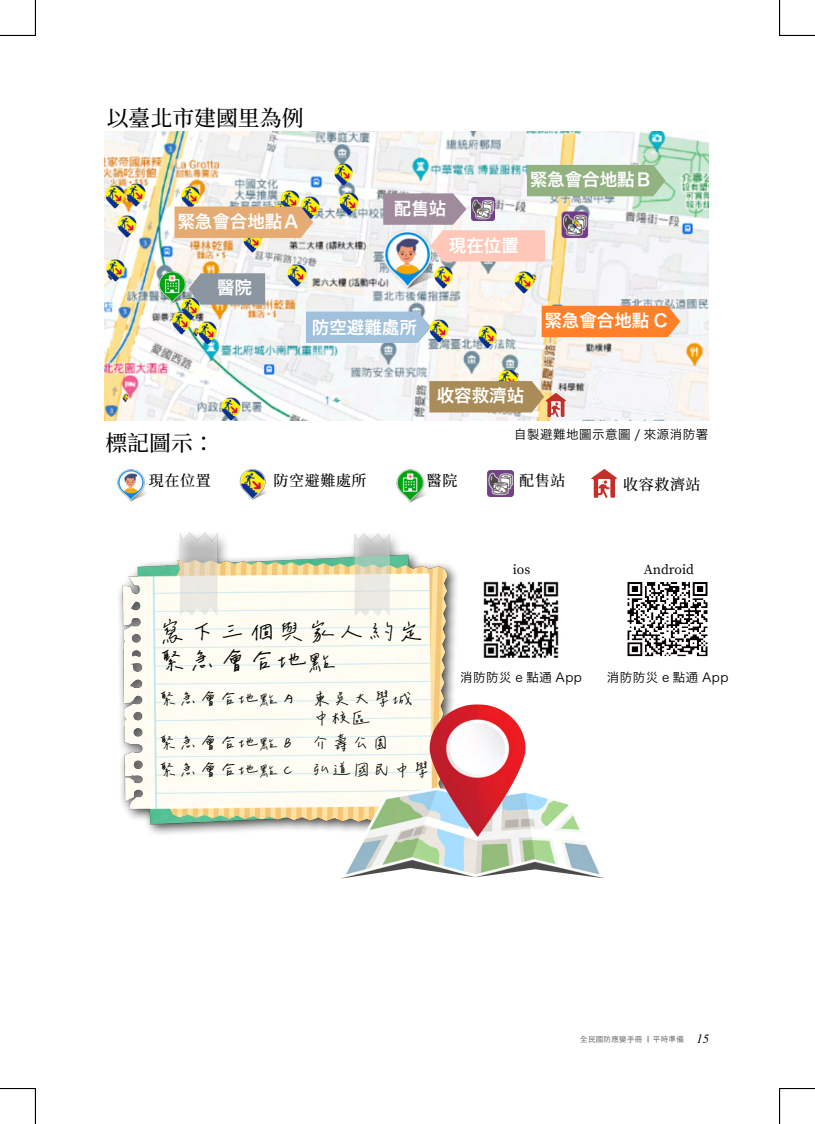
<style>
.page{position:relative;width:815px;height:1124px;background:#fff}
.page>*{position:absolute;margin:0;border:0;box-sizing:border-box;transform-origin:0 0}
.t1{font:27.88px "Chen Yuluoyan Thin Monospaced";letter-spacing:.04em;color:#000;scale:1.05 1}
.一{font:500 21.88px "Source Han Serif TC";color:#000}
.t2{font:18.75px "Chen Yuluoyan Thin Monospaced";letter-spacing:.04em;color:#000;scale:1.05 1}
.t3{font:17.5px "Hira Kaku Pro W6";color:#fff}
.t4{font:500 15px "Source Han Serif TC";letter-spacing:.04em;color:#000}
.t5{font:12.5px "Hira Kaku Pro W3";letter-spacing:.04em;color:#000}
.Ａ{font:500 12.5px "Source Han Serif TC";color:#000}
.t6{font:7.5px "Taipei Sans TC Beta";letter-spacing:.04em;color:#6b6b6b}
.s1{font-family:"Times";font-style:italic;font-size:12.5px;color:#000}
</style>
<div class="page">
<img style="left:104px;top:132px;width:605px;height:288px">
<div style="left:306px;top:311px;width:125px;height:32px;background:#a0c0db"></div>
<div style="left:191px;top:273px;width:74px;height:31px;background:#8b96a0"></div>
<div style="left:542px;top:306px;width:138px;height:31px;background:#ff8029"></div>
<svg style="left:383px;top:165px;width:283px;height:96px"></svg>
<img style="left:119px;top:495px;width:375px;height:339px">
<img style="left:338px;top:667px;width:267px;height:212px">
<img style="left:472px;top:198px;width:22px;height:22px">
<img style="left:240px;top:238px;width:25px;height:16px">
<img style="left:285px;top:263px;width:25px;height:25px">
<img style="left:475px;top:324px;width:25px;height:25px">
<img style="left:496px;top:368px;width:24px;height:13px">
<img style="left:124px;top:183px;width:24px;height:24px">
<img style="left:115px;top:214px;width:24px;height:25px">
<img style="left:104px;top:184px;width:23px;height:25px">
<img style="left:178px;top:185px;width:25px;height:21px">
<img style="left:511px;top:270px;width:25px;height:25px">
<img style="left:431px;top:265px;width:25px;height:25px">
<img style="left:278px;top:189px;width:24px;height:17px">
<img style="left:298px;top:196px;width:24px;height:24px">
<img style="left:269px;top:202px;width:25px;height:4px">
<img style="left:157px;top:275px;width:1px;height:24px">
<img style="left:178px;top:296px;width:25px;height:25px">
<img style="left:169px;top:311px;width:25px;height:24px">
<img style="left:219px;top:397px;width:24px;height:24px">
<img style="left:195px;top:320px;width:25px;height:25px">
<img style="left:104px;top:258px;width:24px;height:25px">
<img style="left:427px;top:318px;width:24px;height:25px">
<img style="left:331px;top:162px;width:25px;height:25px">
<img style="left:337px;top:192px;width:24px;height:24px">
<img style="left:627px;top:582px;width:81px;height:75px">
<img style="left:480px;top:579px;width:79px;height:84px">
<svg style="left:429px;top:381px;width:137px;height:37px;background:#bc9e77"></svg>
<img style="left:117px;top:469px;width:34px;height:33px">
<img style="left:235px;top:469px;width:39px;height:34px">
<img style="left:488px;top:470px;width:26px;height:26px">
<svg style="left:591px;top:469px;width:27px;height:29px"></svg>
<img style="left:396px;top:469px;width:33px;height:33px">
<img style="left:158px;top:270px;width:33px;height:34px">
<svg style="left:175px;top:206px;width:138px;height:32px;background:#e2ab76"></svg>
<hr style="left:0;top:35px;width:35px;height:1px;background:#000">
<hr style="left:780px;top:35px;width:35px;height:1px;background:#000">
<hr style="left:0;top:1088px;width:35px;height:1px;background:#000">
<hr style="left:780px;top:1088px;width:35px;height:1px;background:#000">
<hr style="left:35px;top:0;width:1px;height:35px;background:#000">
<hr style="left:35px;top:1088px;width:1px;height:35px;background:#000">
<hr style="left:779px;top:0;width:1px;height:35px;background:#000">
<hr style="left:779px;top:1088px;width:1px;height:35px;background:#000">
<p class="一" style="left:107px;top:105px;width:198px">以臺北市建國里為例</p>
<p class="t3" style="left:177px;top:205px;width:124px">緊急會合地點Ａ</p>
<p class="t3" style="left:217px;top:271px;width:36px">醫院</p>
<p class="t3" style="left:394px;top:193px;width:54px">配售站</p>
<p class="t3" style="left:449px;top:229px;width:71px">現在位置</p>
<p class="t3" style="left:530px;top:164px;width:124px">緊急會合地點Ｂ</p>
<p class="t3" style="left:312px;top:312px;width:106px">防空避難處所</p>
<p class="t3" style="left:544px;top:304px;width:125px">緊急會合地點 C</p>
<p class="一" style="left:105px;top:430px;width:111px">標記圖示：</p>
<p class="t3" style="left:437px;top:380px;width:89px">收容救濟站</p>
<p class="t5" style="left:514px;top:423px;width:196px">自製避難地圖示意圖 / 來源消防署</p>
<p class="t4" style="left:149px;top:472px;width:63px">現在位置</p>
<p class="t4" style="left:274px;top:472px;width:95px">防空避難處所</p>
<p class="t4" style="left:427px;top:472px;width:32px">醫院</p>
<p class="t4" style="left:519px;top:472px;width:48px">配售站</p>
<p class="t4" style="left:623px;top:476px;width:79px">收容救濟站</p>
<p class="t1" style="left:159px;top:614px;width:256px">寫下三個與家人約定</p>
<p class="t1" style="left:159px;top:643px;width:171px">緊急會合地點</p>
<p class="t2" style="left:159px;top:687px;width:243px">緊急會合地點 A 東吳大學城</p>
<p class="t2" style="left:312px;top:706px;width:58px">中校區</p>
<p class="t2" style="left:159px;top:731px;width:222px">緊急會合地點 B 介壽公園</p>
<p class="t2" style="left:159px;top:758px;width:262px">緊急會合地點 C 弘道國民中學</p>
<p class="Ａ" style="left:513px;top:562px;width:19px">ios</p>
<p class="Ａ" style="left:644px;top:562px;width:52px">Android</p>
<p class="t5" style="left:460px;top:666px;width:123px">消防防災 e 點通 App</p>
<p class="t5" style="left:607px;top:666px;width:123px">消防防災 e 點通 App</p>
<p class="t6" style="left:580px;top:1034px;width:130px">全民國防應變手冊 平時準備 <span class="s1">15</span></p>
</div>
